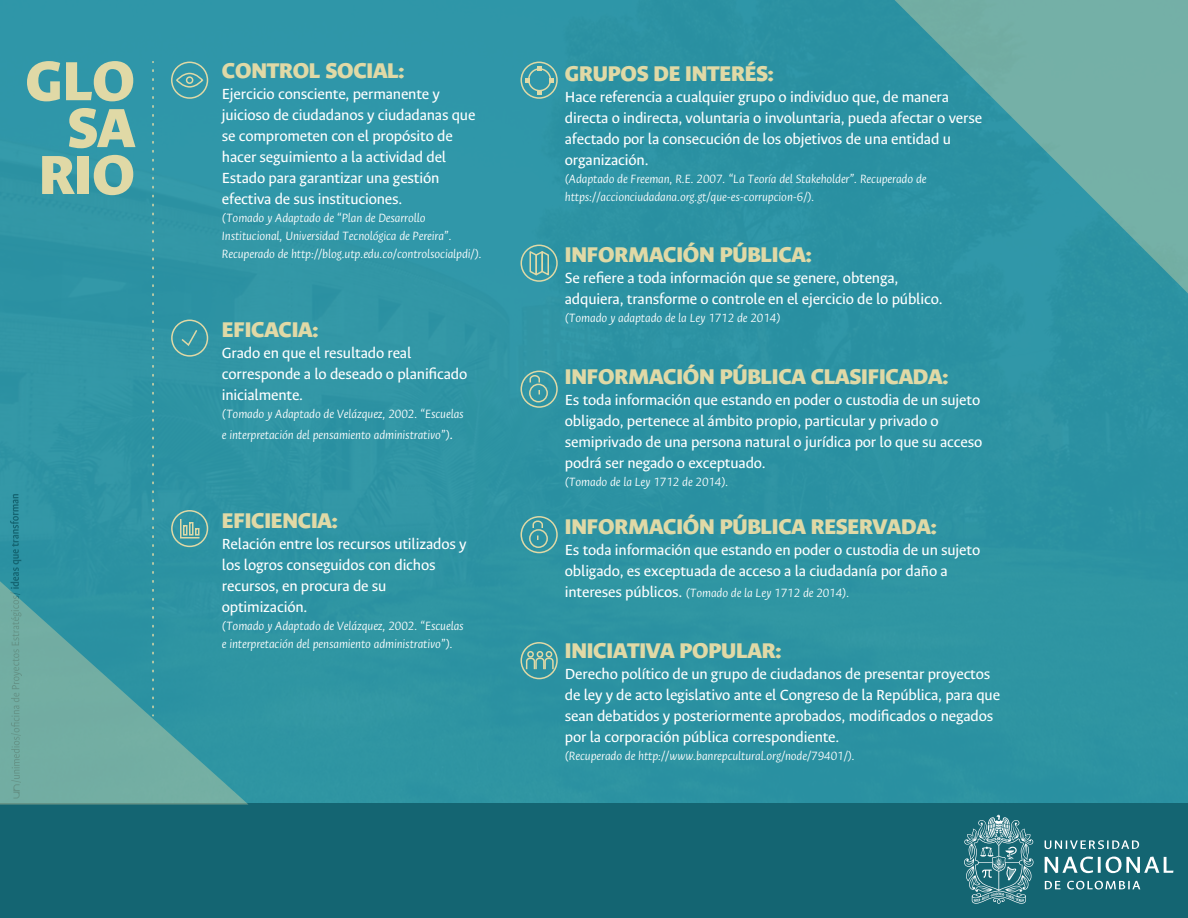
<style>
.page{position:relative;width:1188px;height:918px;background:#2e94a3}
.page>*{position:absolute;margin:0;border:0;box-sizing:border-box;transform-origin:0 0}
.t1{font:900 62.1px/47px "Ancizar Sans";color:#e0d9a6;text-align:right}
.t2{font:900 24px "Ancizar Sans";letter-spacing:-.01em;color:#e0d9a6}
.t3{font:16.5px/21px "Ancizar Sans";letter-spacing:-.01em;color:#fff}
.t4{font:italic 300 13.5px/18px "Ancizar Sans";letter-spacing:-.01em;color:#fff}
.s1{font-size:16.5px}
.s2{font-weight:400;font-style:normal;font-size:16.5px}
</style>
<div class="page">
<div style="left:0;top:804px;width:1188px;height:114px;background:#146572"></div>
<svg style="left:1045px;top:840px;width:94px;height:9px"></svg>
<svg style="left:1045px;top:857px;width:128px;height:16px"></svg>
<svg style="left:1045px;top:881px;width:16px;height:8px"></svg>
<svg style="left:1067px;top:881px;width:73px;height:9px"></svg>
<svg style="left:964px;top:815px;width:69px;height:89px"></svg>
<svg style="left:10px;top:494px;width:12px;height:87px"></svg>
<svg style="left:895px;top:0;width:293px;height:293px"></svg>
<svg style="left:0;top:581px;width:248px;height:224px"></svg>
<svg style="left:152px;top:70px;width:2px;height:646px"></svg>
<div style="left:171px;top:320px;width:37px;height:37px;border:2px solid #e0d9a6;border-radius:50%"></div>
<svg style="left:181px;top:330px;width:17px;height:16px"></svg>
<div style="left:171px;top:510px;width:37px;height:37px;border:2px solid #e0d9a6;border-radius:50%"></div>
<svg style="left:180px;top:519px;width:20px;height:20px"></svg>
<div style="left:183px;top:525px;width:5px;height:11px;border:2px solid #e0d9a6"></div>
<div style="left:189px;top:522px;width:5px;height:14px;border:2px solid #e0d9a6"></div>
<div style="left:195px;top:528px;width:5px;height:8px;border:2px solid #e0d9a6"></div>
<div style="left:176px;top:73px;width:27px;height:15px;border:2px solid #e0d9a6;border-radius:50%"></div>
<div style="left:186px;top:76px;width:7px;height:8px;border:2px solid #e0d9a6;border-radius:50%"></div>
<div style="left:171px;top:62px;width:37px;height:37px;border:2px solid #e0d9a6;border-radius:50%"></div>
<div style="left:521px;top:62px;width:37px;height:37px;border:2px solid #e0d9a6;border-radius:50%"></div>
<div style="left:528px;top:68px;width:23px;height:23px;border:2px solid #e0d9a6;border-radius:50%"></div>
<svg style="left:549px;top:78px;width:5px;height:4px"></svg>
<svg style="left:525px;top:78px;width:5px;height:4px"></svg>
<svg style="left:537px;top:66px;width:5px;height:4px"></svg>
<svg style="left:537px;top:90px;width:5px;height:4px"></svg>
<div style="left:521px;top:245px;width:37px;height:37px;border:2px solid #e0d9a6;border-radius:50%"></div>
<svg style="left:529px;top:249px;width:21px;height:28px"></svg>
<div style="left:521px;top:371px;width:37px;height:37px;border:2px solid #e0d9a6;border-radius:50%"></div>
<div style="left:529px;top:384px;width:19px;height:18px;border:2px solid #e0d9a6;border-radius:50%"></div>
<svg style="left:529px;top:374px;width:12px;height:10px"></svg>
<div style="left:521px;top:516px;width:37px;height:37px;border:2px solid #e0d9a6;border-radius:50%"></div>
<div style="left:529px;top:529px;width:19px;height:19px;border:2px solid #e0d9a6;border-radius:50%"></div>
<svg style="left:532px;top:520px;width:11px;height:10px"></svg>
<div style="left:521px;top:642px;width:37px;height:37px;border:2px solid #e0d9a6;border-radius:50%"></div>
<div style="left:527px;top:651px;width:7px;height:7px;border:2px solid #e0d9a6;border-radius:50%"></div>
<div style="left:537px;top:651px;width:6px;height:7px;border:2px solid #e0d9a6;border-radius:50%"></div>
<svg style="left:525px;top:657px;width:29px;height:14px"></svg>
<div style="left:546px;top:651px;width:6px;height:7px;border:2px solid #e0d9a6;border-radius:50%"></div>
<h1 class="t1" style="left:25px;top:58px;width:111px">GLO<br>SA<br>RIO</h1>
<h2 class="t2" style="left:222px;top:57px;width:184px">CONTROL SOCIAL:</h2>
<p class="t3" style="left:222px;top:84px;width:255px">Ejercicio consciente, permanente y juicioso de ciudadanos y ciudadanas que se comprometen con el propósito de hacer seguimiento a la actividad del Estado para garantizar una gestión efectiva de sus instituciones.</p>
<p class="t4" style="left:222px;top:209px;width:262px">(Tomado y Adaptado de “Plan de Desarrollo<br>Institucional, Universidad Tecnológica de Pereira”.<br>Recuperado de http://blog.utp.edu.co/controlsocialpdi/).</p>
<h2 class="t2" style="left:222px;top:316px;width:98px">EFICACIA:</h2>
<p class="t3" style="left:222px;top:342px;width:247px">Grado en que el resultado real corresponde a lo deseado o planificado inicialmente.</p>
<p class="t4" style="left:222px;top:403px;width:243px;line-height:21px">(Tomado y Adaptado de Velázquez, 2002. “Escuelas e interpretación del pensamiento administrativo”)<span class="s1">.</span></p>
<h2 class="t2" style="left:222px;top:507px;width:117px">EFICIENCIA:</h2>
<p class="t3" style="left:222px;top:533px;width:246px">Relación entre los recursos utilizados y los logros conseguidos con dichos recursos, en procura de su optimización.</p>
<p class="t4" style="left:222px;top:616px;width:243px">(Tomado y Adaptado de Velázquez, 2002. “Escuelas e interpretación del pensamiento administrativo”).</p>
<h2 class="t2" style="left:565px;top:60px;width:210px">GRUPOS DE INTERÉS:</h2>
<p class="t3" style="left:565px;top:86px;width:419px">Hace referencia a cualquier grupo o individuo que, de manera directa o indirecta, voluntaria o involuntaria, pueda afectar o verse afectado por la consecución de los objetivos de una entidad u organización.</p>
<p class="t4" style="left:565px;top:170px;width:363px">(Adaptado de Freeman, R.E. 2007. “La Teoría del Stakeholder”. Recuperado de https://accionciudadana.org.gt/que-es-corrupcion-6/).</p>
<h2 class="t2" style="left:565px;top:241px;width:248px">INFORMACIÓN PÚBLICA:</h2>
<p class="t3" style="left:565px;top:267px;width:379px">Se refiere a toda información que se genere, obtenga, adquiera, transforme o controle en el ejercicio de lo público.</p>
<p class="t4" style="left:565px;top:309px;width:217px">(Tomado y adaptado de la Ley 1712 de 2014)</p>
<h2 class="t2" style="left:565px;top:363px;width:385px">INFORMACIÓN PÚBLICA CLASIFICADA:</h2>
<p class="t3" style="left:565px;top:389px;width:419px">Es toda información que estando en poder o custodia de un sujeto obligado, pertenece al ámbito propio, particular y privado o semiprivado de una persona natural o jurídica por lo que su acceso podrá ser negado o exceptuado.</p>
<p class="t4" style="left:565px;top:473px;width:165px">(Tomado de la Ley 1712 de 2014).</p>
<h2 class="t2" style="left:565px;top:513px;width:373px">INFORMACIÓN PÚBLICA RESERVADA:</h2>
<p class="t3" style="left:565px;top:540px;width:417px">Es toda información que estando en poder o custodia de un sujeto obligado, es exceptuada de acceso a la ciudadanía por daño a</p>
<p class="t4" style="left:565px;top:584px;width:286px"><span class="s2">intereses públicos.</span> (Tomado de la Ley 1712 de 2014).</p>
<h2 class="t2" style="left:565px;top:637px;width:218px">INICIATIVA POPULAR:</h2>
<p class="t3" style="left:565px;top:663px;width:437px">Derecho político de un grupo de ciudadanos de presentar proyectos de ley y de acto legislativo ante el Congreso de la República, para que sean debatidos y posteriormente aprobados, modificados o negados por la corporación pública correspondiente.</p>
<p class="t4" style="left:565px;top:746px;width:292px">(Recuperado de http://www.banrepcultural.org/node/79401/).</p>
</div>
